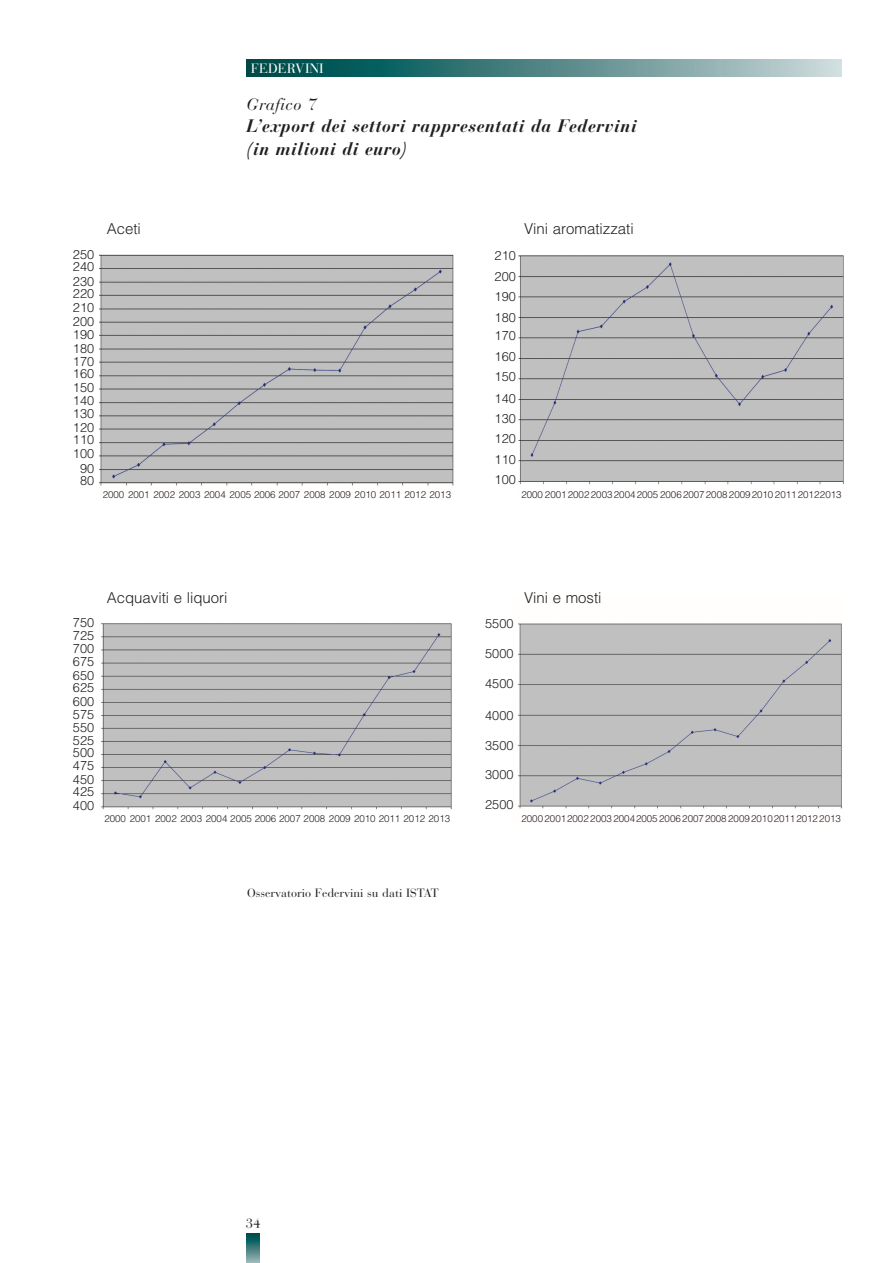
<style>
.page{position:relative;width:893px;height:1263px;background:#fff}
.page>*{position:absolute;margin:0;border:0;box-sizing:border-box;transform-origin:0 0}
.t1{font:italic 700 18px/22.5px "Bauer Bodoni";letter-spacing:.02em;color:#231f20}
.t2{font:italic 16.5px "Bauer Bodoni";letter-spacing:.03em;color:#231f20}
.t3{font:300 15px "Helvetica";color:#231f20}
.t4{font:13.5px "Bauer Bodoni";color:#fff}
.t5{font:13.5px "Bauer Bodoni";color:#231f20}
.t6{font:300 12.75px/13px "Helvetica";color:#231f20;text-align:justify}
.t7{font:12px "Bauer Bodoni";color:#231f20}
.t8{font:300 9.75px "Helvetica";color:#231f20}
</style>
<div class="page">
<svg style="left:247px;top:60px;width:595px;height:17px;background:#558a8a"></svg>
<svg style="left:247px;top:1233px;width:12px;height:30px"></svg>
<img style="left:99px;top:254px;width:355px;height:232px">
<img style="left:518px;top:255px;width:326px;height:230px">
<img style="left:101px;top:623px;width:351px;height:187px">
<img style="left:518px;top:623px;width:324px;height:186px">
<h3 class="t4" style="left:251px;top:63px;width:75px">FEDERVINI</h3>
<h2 class="t2" style="left:247px;top:98px;width:72px">Grafico 7</h2>
<h1 class="t1" style="left:247px;top:117px;width:392px">L’export dei settori rappresentati da Federvini (in milioni di euro)</h1>
<h3 class="t6" style="left:73px;top:247px;width:23px">250<br>240</h3>
<h3 class="t6" style="left:73px;top:274px;width:23px">230<br>220<br>210<br>200<br>190</h3>
<h3 class="t6" style="left:73px;top:341px;width:23px;text-align:center">180<br>170<br>160<br>150<br>140<br>130<br>120<br>110<br>100<br>90</h3>
<h3 class="t6" style="left:80px;top:473px;width:16px">80</h3>
<h3 class="t3" style="left:107px;top:216px;width:36px">Aceti</h3>
<p class="t8" style="left:103px;top:486px;width:350px">2000 2001 2002 2003 2004 2005 2006 2007 2008 2009 2010 2011 2012 2013</p>
<h3 class="t6" style="left:495px;top:244px;width:23px;line-height:20.5px">210<br>200<br>190<br>180</h3>
<h3 class="t6" style="left:495px;top:325px;width:23px;line-height:20.2px">170<br>160<br>150</h3>
<h3 class="t6" style="left:495px;top:387px;width:23px;line-height:20.2px">140<br>130<br>120<br>110<br>100</h3>
<h3 class="t3" style="left:524px;top:216px;width:111px">Vini aromatizzati</h3>
<p class="t8" style="left:521px;top:486px;width:322px">2000 20012002 200320042005 20062007200820092010 201120122013</p>
<h3 class="t6" style="left:73px;top:615px;width:23px">750<br>725<br>700<br>675<br>650<br>625<br>600<br>575<br>550<br>525<br>500<br>475<br>450<br>425<br>400</h3>
<h3 class="t3" style="left:107px;top:585px;width:122px">Acquaviti e liquori</h3>
<h3 class="t3" style="left:524px;top:585px;width:79px">Vini e mosti</h3>
<h3 class="t6" style="left:485px;top:616px;width:30px">5500</h3>
<h3 class="t6" style="left:485px;top:646px;width:30px">5000</h3>
<h3 class="t6" style="left:485px;top:676px;width:30px">4500</h3>
<h3 class="t6" style="left:485px;top:708px;width:30px">4000</h3>
<h3 class="t6" style="left:485px;top:738px;width:30px">3500</h3>
<h3 class="t6" style="left:485px;top:767px;width:30px">3000</h3>
<h3 class="t6" style="left:485px;top:797px;width:30px">2500</h3>
<p class="t8" style="left:104px;top:811px;width:347px">2000 2001 2002 2003 2004 2005 2006 2007 2008 2009 2010 2011 2012 2013</p>
<p class="t8" style="left:521px;top:810px;width:321px">2000 20012002 2003 20042005 2006 20072008 20092010201120122013</p>
<p class="t7" style="left:247px;top:888px;width:193px">Osservatorio Federvini su dati ISTAT</p>
<h3 class="t5" style="left:246px;top:1219px;width:17px">34</h3>
</div>
